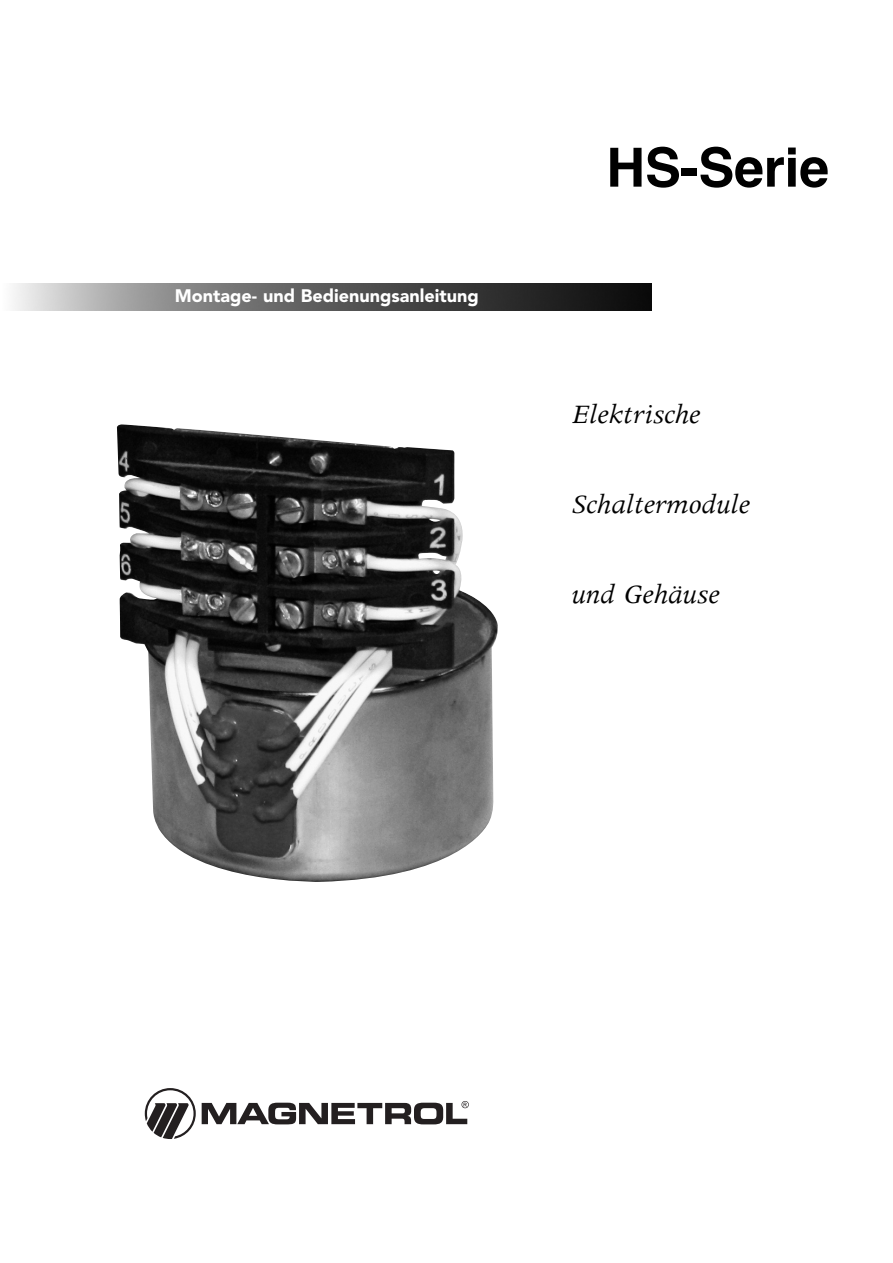
<style>
.page{position:relative;width:893px;height:1263px;background:#fff}
.page>*{position:absolute;margin:0;border:0;box-sizing:border-box;transform-origin:0 0}
.t1{font:700 54px "Helvetica";letter-spacing:-.005em;color:#000}
.t2{font:italic 30px "Apollo";color:#000}
.t3{font:900 18px "Avenir";color:#fff}
</style>
<div class="page">
<img style="left:14px;top:283px;width:637px;height:27px">
<img style="left:117px;top:424px;width:381px;height:458px">
<svg style="left:202px;top:1101px;width:267px;height:23px"></svg>
<svg style="left:145px;top:1088px;width:51px;height:51px"></svg>
<p class="t3" style="left:175px;top:289px;width:306px">Montage- und Bedienungsanleitung</p>
<h1 class="t1" style="left:606px;top:136px;width:224px">HS-Serie</h1>
<p class="t2" style="left:571px;top:404px;width:131px">Elektrische</p>
<p class="t2" style="left:571px;top:494px;width:180px">Schaltermodule</p>
<p class="t2" style="left:571px;top:584px;width:150px">und Gehäuse</p>
</div>
